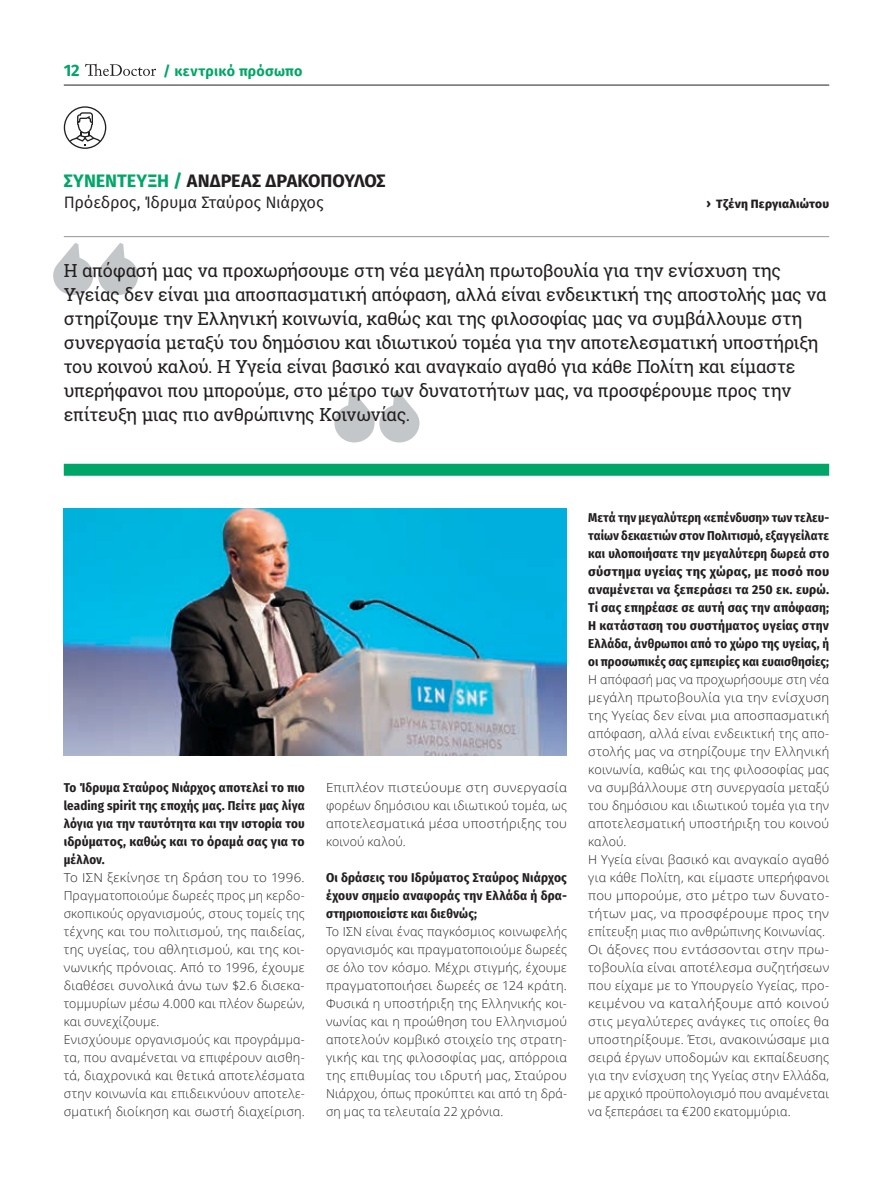
<style>
.page{position:relative;width:893px;height:1191px;background:#fff}
.page>*{position:absolute;margin:0;border:0;box-sizing:border-box;transform-origin:0 0}
.t1{font:18px/24px "Roboto Slab";letter-spacing:-.02em;color:#231f20}
.t2{font:700 18px "Fira Sans";letter-spacing:-.005em;color:#231f20}
.t3{font:16.5px "Fira Sans";letter-spacing:-.02em;color:#231f20}
.t4{font:700 16.5px "Fira Sans";color:#00a668}
.t5{font:700 14.25px "Fira Sans";letter-spacing:.02em;color:#00a668}
.t6{font:700 12.75px/18px "Fira Sans Condensed";letter-spacing:.005em;color:#231f20;text-align:justify}
.t7{font:300 12.3px/18px "Open Sans";letter-spacing:.02em;color:#231f20;text-align:justify}
.t8{font:300 12.3px/18px "Open Sans";letter-spacing:.02em;color:#231f20;scale:1.07 1}
.t9{font:300 12.3px/18px "Open Sans";letter-spacing:.02em;color:#231f20;text-align:justify;scale:1.08 1}
.t10{font:800 12px "Fira Sans";letter-spacing:.015em;color:#231f20}
.s1{color:#00a668}
</style>
<div class="page">
<svg style="left:85px;top:64px;width:71px;height:12px"></svg>
<hr style="left:64px;top:85px;width:765px;height:1px;background:#231f20">
<svg style="left:53px;top:243px;width:85px;height:52px"></svg>
<svg style="left:334px;top:390px;width:85px;height:52px"></svg>
<svg style="left:64px;top:106px;width:42px;height:43px"></svg>
<img style="left:64px;top:508px;width:503px;height:247px">
<div style="left:64px;top:464px;width:765px;height:12px;background:#00a668"></div>
<hr style="left:64px;top:236px;width:765px;height:1px;background:#949698">
<h2 class="t4" style="left:64px;top:56px;width:18px">12</h2>
<p class="t5" style="left:163px;top:59px;width:141px">/ κεντρικό πρόσωπο</p>
<h1 class="t2" style="left:64px;top:165px;width:323px"><span class="s1">ΣΥΝΕΝΤΕΥΞΗ /</span> ΑΝΔΡΕΑΣ ΔΡΑΚΟΠΟΥΛΟΣ</h1>
<h2 class="t3" style="left:64px;top:190px;width:261px">Πρόεδρος, Ίδρυμα Σταύρος Νιάρχος</h2>
<p class="t10" style="left:706px;top:193px;width:124px">› Τζένη Περγιαλιώτου</p>
<p class="t1" style="left:64px;top:258px;width:764px">H απόφασή μας να προχωρήσουμε στη νέα μεγάλη πρωτοβουλία για την ενίσχυση της Υγείας δεν είναι μια αποσπασματική απόφαση, αλλά είναι ενδεικτική της αποστολής μας να στηρίζουμε την Ελληνική κοινωνία, καθώς και της φιλοσοφίας μας να συμβάλλουμε στη συνεργασία μεταξύ του δημόσιου και ιδιωτικού τομέα για την αποτελεσματική υποστήριξη του κοινού καλού. Η Υγεία είναι βασικό και αναγκαίο αγαθό για κάθε Πολίτη και είμαστε υπερήφανοι που μπορούμε, στο μέτρο των δυνατοτήτων μας, να προσφέρουμε προς την επίτευξη μιας πιο ανθρώπινης Κοινωνίας.</p>
<p class="t6" style="left:64px;top:778px;width:242px">Το Ίδρυμα Σταύρος Νιάρχος αποτελεί το πιο leading spirit της εποχής μας. Πείτε μας λίγα λόγια για την ταυτότητα και την ιστορία του ιδρύματος, καθώς και το όραμά σας για το μέλλον.</p>
<p class="t8" style="left:64px;top:868px;width:227px">To ΙΣΝ ξεκίνησε τη δράση του το 1996.<br>Πραγματοποιούμε δωρεές προς μη κερδο&shy;σκοπικούς οργανισμούς, στους τομείς της τέχνης και του πολιτισμού, της παιδείας, της υγείας, του αθλητισμού, και της κοι&shy;νωνικής πρόνοιας. Από το 1996, έχουμε διαθέσει συνολικά άνω των $2.6 δισεκα&shy;τομμυρίων μέσω 4.000 και πλέον δωρεών, και συνεχίζουμε.<br>Ενισχύουμε οργανισμούς και προγράμμα&shy;τα, που αναμένεται να επιφέρουν αισθη&shy;τά, διαχρονικά και θετικά αποτελέσματα στην κοινωνία και επιδεικνύουν αποτελε&shy;σματική διοίκηση και σωστή διαχείριση.</p>
<p class="t9" style="left:326px;top:778px;width:225px">Επιπλέον πιστεύουμε στη συνεργασία φορέων δημόσιου και ιδιωτικού τομέα, ως αποτελεσματικά μέσα υποστήριξης του κοινού καλού.</p>
<p class="t6" style="left:326px;top:868px;width:242px">Οι δράσεις του Ιδρύματος Σταύρος Νιάρχος έχουν σημείο αναφοράς την Ελλάδα ή δρα&shy;στηριοποιείστε και διεθνώς;</p>
<p class="t7" style="left:326px;top:922px;width:242px">Το ΙΣΝ είναι ένας παγκόσμιος κοινωφελής οργανισμός και πραγματοποιούμε δωρεές σε όλο τον κόσμο. Μέχρι στιγμής, έχουμε πραγματοποιήσει δωρεές σε 124 κράτη.<br>Φυσικά η υποστήριξη της Ελληνικής κοι&shy;νωνίας και η προώθηση του Ελληνισμού αποτελούν κομβικό στοιχείο της στρατη&shy;γικής και της φιλοσοφίας μας, απόρροια της επιθυμίας του ιδρυτή μας, Σταύρου Νιάρχου, όπως προκύπτει και από τη δρά&shy;ση μας τα τελευταία 22 χρόνια.</p>
<p class="t6" style="left:588px;top:508px;width:242px">Μετά την μεγαλύτερη «επένδυση» των τελευ&shy;ταίων δεκαετιών στον Πολιτισμό, εξαγγείλατε και υλοποιήσατε την μεγαλύτερη δωρεά στο σύστημα υγείας της χώρας, με ποσό που αναμένεται να ξεπεράσει τα 250 εκ. ευρώ.<br>Τί σας επηρέασε σε αυτή σας την απόφαση; Η κατάσταση του συστήματος υγείας στην Ελλάδα, άνθρωποι από το χώρο της υγείας, ή οι προσωπικές σας εμπειρίες και ευαισθησίες;</p>
<p class="t7" style="left:588px;top:670px;width:242px;text-align:left">H απόφασή μας να προχωρήσουμε στη νέα μεγάλη πρωτοβουλία για την ενίσχυση της Υγείας δεν είναι μια αποσπασματική απόφαση, αλλά είναι ενδεικτική της απο&shy;στολής μας να στηρίζουμε την Ελληνική κοινωνία, καθώς και της φιλοσοφίας μας να συμβάλλουμε στη συνεργασία μεταξύ του δημόσιου και ιδιωτικού τομέα για την αποτελεσματική υποστήριξη του κοινού καλού.<br>Η Υγεία είναι βασικό και αναγκαίο αγαθό για κάθε Πολίτη, και είμαστε υπερήφανοι που μπορούμε, στο μέτρο των δυνατο&shy;τήτων μας, να προσφέρουμε προς την επίτευξη μιας πιο ανθρώπινης Κοινωνίας.<br>Οι άξονες που εντάσσονται στην πρω&shy;τοβουλία είναι αποτέλεσμα συζητήσεων που είχαμε με το Υπουργείο Υγείας, προ&shy;κειμένου να καταλήξουμε από κοινού στις μεγαλύτερες ανάγκες τις οποίες θα υποστηρίξουμε. Έτσι, ανακοινώσαμε μια σειρά έργων υποδομών και εκπαίδευσης για την ενίσχυση της Υγείας στην Ελλάδα, με αρχικό προϋπολογισμό που αναμένεται να ξεπεράσει τα €200 εκατομμύρια.</p>
</div>
